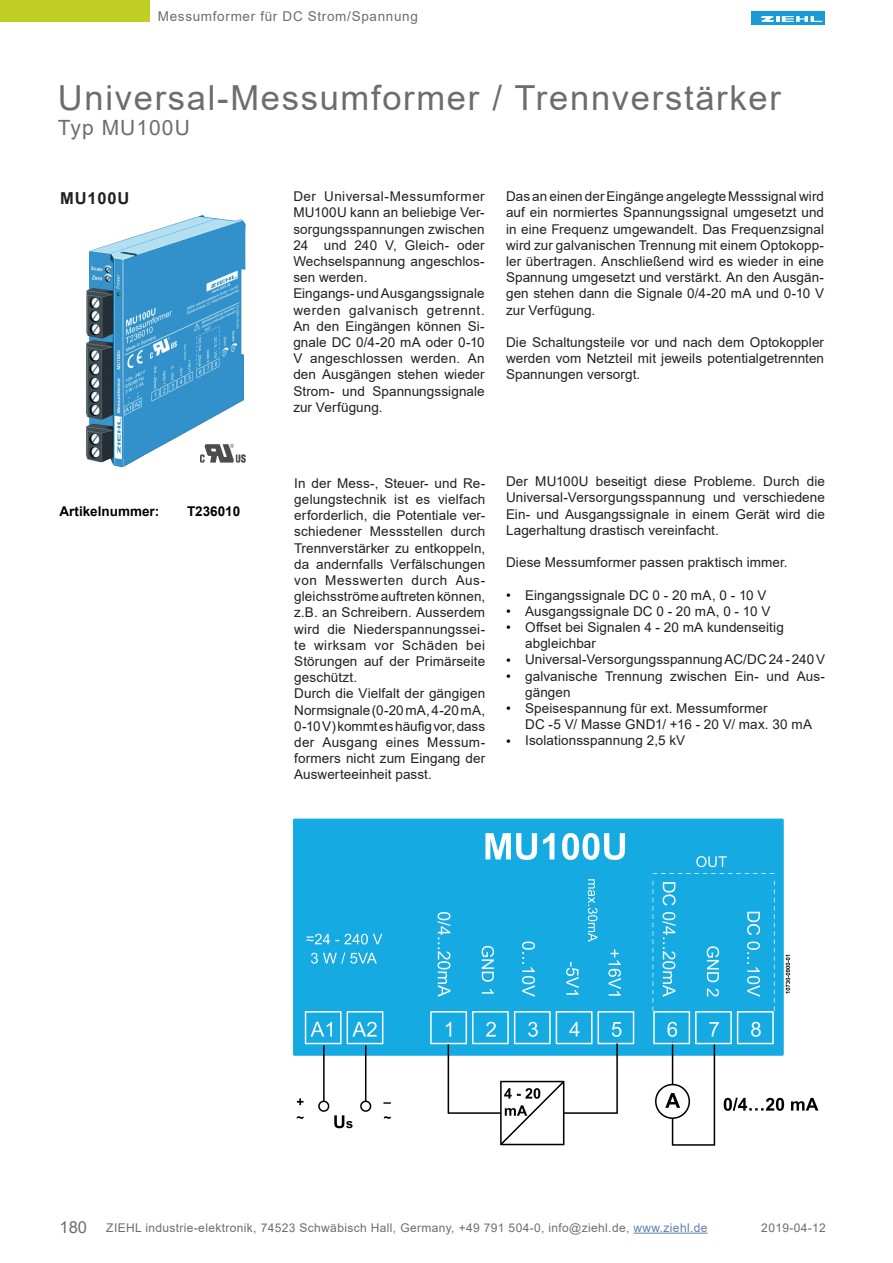
<style>
.page{position:relative;width:893px;height:1263px;background:#fff}
.page>*{position:absolute;margin:0;border:0;box-sizing:border-box;transform-origin:0 0}
.t1{font:34.5px "Arial";letter-spacing:.05em;color:#6c6d70}
.t2{font:21px "Arial";letter-spacing:.05em;color:#6c6d70}
.t3{font:700 16.5px "Arial";letter-spacing:.05em;color:#231f20}
.t4{font:13.5px/16.2px "Arial";letter-spacing:.01em;color:#231f20}
.t5{font:13.5px "Arial";letter-spacing:.05em;color:#6c6d70}
.t6{font:700 13.5px "Arial";color:#000}
.t7{font:13.5px/16.2px "Arial";color:#000;text-align:justify}
.t8{font:12px "Arial";letter-spacing:.03em;color:#6c6d70}
.s1{font-size:16.5px}
.s2{color:#607eb4}
</style>
<div class="page">
<div style="left:752px;top:11px;width:73px;height:13px;background:#199bd8"></div>
<svg style="left:762px;top:16px;width:60px;height:6px"></svg>
<hr style="left:633px;top:1233px;width:74px;height:1px;background:#607eb4">
<div style="left:0;top:0;width:149px;height:22px;background:#c1ce23"></div>
<img style="left:86px;top:215px;width:160px;height:253px">
<img style="left:201px;top:444px;width:45px;height:19px">
<img style="left:293px;top:818px;width:526px;height:328px">
<p class="t5" style="left:158px;top:7px;width:262px">Messumformer für DC Strom/Spannung</p>
<h1 class="t1" style="left:58px;top:74px;width:724px">Universal-Messumformer / Trennverstärker</h1>
<h2 class="t2" style="left:58px;top:114px;width:133px">Typ MU100U</h2>
<p class="t3" style="left:60px;top:187px;width:71px">MU100U</p>
<p class="t6" style="left:60px;top:502px;width:101px">Artikelnummer:</p>
<p class="t6" style="left:187px;top:502px;width:55px">T236010</p>
<p class="t4" style="left:293px;top:188px;width:193px">Der Universal-Messumformer<br>MU100U kann an beliebige Ver&shy;sorgungsspannungen zwischen<br>24 und 240 V, Gleich- oder<br>Wechselspannung angeschlos&shy;sen werden.<br>Eingangs- und Ausgangssignale werden galvanisch getrennt.<br>An den Eingängen können Si&shy;gnale DC 0/4-20 mA oder 0-10<br>V angeschlossen werden. An den Ausgängen stehen wieder<br>Strom- und Spannungssignale zur Verfügung.</p>
<p class="t4" style="left:506px;top:188px;width:320px;text-align:justify">Das an einen der Eingänge angelegte Messsignal wird auf ein normiertes Spannungssignal umgesetzt und in eine Frequenz umgewandelt. Das Frequenzsignal wird zur galvanischen Trennung mit einem Optokopp&shy;ler übertragen. Anschließend wird es wieder in eine Spannung umgesetzt und verstärkt. An den Ausgän&shy;gen stehen dann die Signale 0/4-20 mA und 0-10 V zur Verfügung.</p>
<p class="t4" style="left:506px;top:334px;width:320px;text-align:justify">Die Schaltungsteile vor und nach dem Optokoppler werden vom Netzteil mit jeweils potentialgetrennten Spannungen versorgt.</p>
<p class="t4" style="left:294px;top:475px;width:192px">In der Mess-, Steuer- und Re&shy;gelungstechnik ist es vielfach erforderlich, die Potentiale ver&shy;schiedener Messstellen durch<br>Trennverstärker zu entkoppeln, da andernfalls Verfälschungen von Messwerten durch Aus&shy;gleichsströme auftreten können, z.B. an Schreibern. Ausserdem wird die Niederspannungssei&shy;te wirksam vor Schäden bei<br>Störungen auf der Primärseite geschützt.<br>Durch die Vielfalt der gängigen<br>Normsignale (0-20 mA, 4-20 mA,<br>0-10 V) kommt es häufig vor, dass der Ausgang eines Messum&shy;formers nicht zum Eingang der<br>Auswerteeinheit passt.</p>
<p class="t4" style="left:506px;top:473px;width:320px;text-align:justify">Der MU100U beseitigt diese Probleme. Durch die Universal-Versorgungsspannung und verschiedene Ein- und Ausgangssignale in einem Gerät wird die Lagerhaltung drastisch vereinfacht.</p>
<p class="t4" style="left:506px;top:554px;width:283px">Diese Messumformer passen praktisch immer.</p>
<p class="t4" style="left:525px;top:587px;width:301px">Eingangssignale DC 0 - 20 mA, 0 - 10 V<br>Ausgangssignale DC 0 - 20 mA, 0 - 10 V<br>Offset bei Signalen 4 - 20 mA kundenseitig abgleichbar<br>Universal-Versorgungsspannung AC/DC 24 - 240 V galvanische Trennung zwischen Ein- und Aus&shy;gängen<br>Speisespannung für ext. Messumformer<br>DC -5 V/ Masse GND1/ +16 - 20 V/ max. 30 mA<br>Isolationsspannung 2,5 kV</p>
<p class="t7" style="left:506px;top:587px;width:6px">• • •</p>
<p class="t7" style="left:506px;top:652px;width:6px">• •</p>
<p class="t7" style="left:506px;top:700px;width:6px">•</p>
<p class="t7" style="left:506px;top:733px;width:6px">•</p>
<p class="t8" style="left:60px;top:1219px;width:649px"><span class="s1">180</span> ZIEHL industrie-elektronik, 74523 Schwäbisch Hall, Germany, +49 791 504-0, info@ziehl.de, <span class="s2">www.ziehl.de</span></p>
<p class="t8" style="left:761px;top:1219px;width:66px">2019-04-12</p>
</div>
